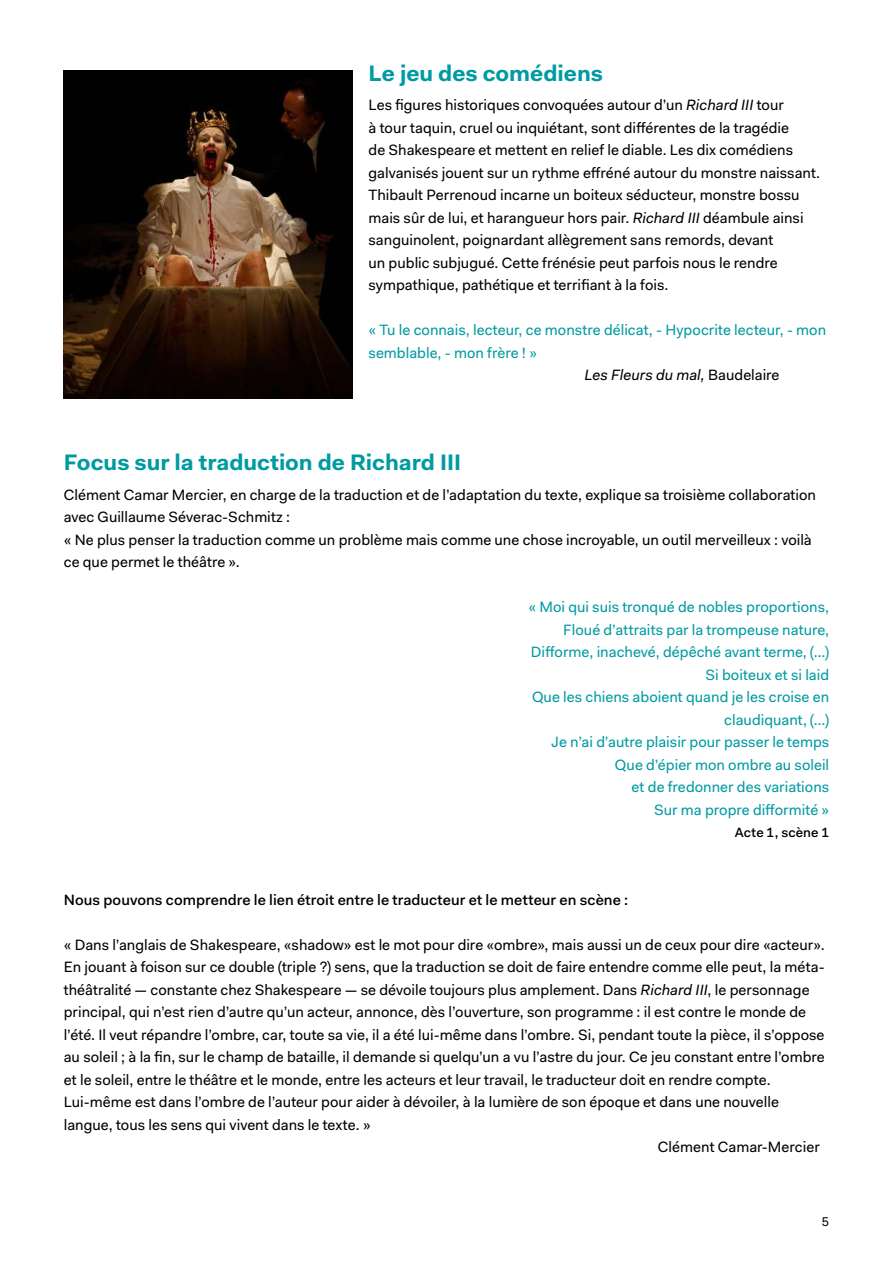
<style>
.page{position:relative;width:893px;height:1263px;background:#fff}
.page>*{position:absolute;margin:0;border:0;box-sizing:border-box;transform-origin:0 0}
.t1{font:700 22.5px "Fakt Pro";color:#009aa2}
.t2{font:15px/22.5px "Fakt Pro";letter-spacing:.005em;color:#000}
.t3{font:15px/22.5px "Fakt Pro";letter-spacing:.005em;color:#009aa2;text-align:right}
.t4{font:500 15px "Fakt Pro";letter-spacing:.005em;color:#000}
.t5{font:italic 15px "Fakt Pro";color:#000}
.t6{font:500 13.5px "Fakt Pro";letter-spacing:.01em;color:#000}
.t7{font:12.75px "Fakt Pro";color:#000}
.s1{font-style:italic}
.s2{font-style:normal}
</style>
<div class="page">
<img style="left:64px;top:70px;width:289px;height:328px">
<h1 class="t1" style="left:369px;top:58px;width:236px">Le jeu des comédiens</h1>
<p class="t2" style="left:369px;top:94px;width:453px">Les figures historiques convoquées autour d’un <span class="s1">Richard III</span> tour<br>à tour taquin, cruel ou inquiétant, sont différentes de la tragédie<br>de Shakespeare et mettent en relief le diable. Les dix comédiens galvanisés jouent sur un rythme effréné autour du monstre naissant.<br>Thibault Perrenoud incarne un boiteux séducteur, monstre bossu mais sûr de lui, et harangueur hors pair. <span class="s1">Richard III</span> déambule ainsi sanguinolent, poignardant allègrement sans remords, devant<br>un public subjugué. Cette frénésie peut parfois nous le rendre sympathique, pathétique et terrifiant à la fois.</p>
<p class="t3" style="left:369px;top:319px;width:459px">« Tu le connais, lecteur, ce monstre délicat, - Hypocrite lecteur, - mon</p>
<p class="t3" style="left:369px;top:341px;width:170px">semblable, - mon frère ! »</p>
<p class="t5" style="left:585px;top:365px;width:196px">Les Fleurs du mal, <span class="s2">Baudelaire</span></p>
<h1 class="t1" style="left:64px;top:447px;width:399px">Focus sur la traduction de Richard III</h1>
<p class="t2" style="left:64px;top:483px;width:754px">Clément Camar Mercier, en charge de la traduction et de l’adaptation du texte, explique sa troisième collaboration avec Guillaume Séverac-Schmitz :<br>« Ne plus penser la traduction comme un problème mais comme une chose incroyable, un outil merveilleux : voilà ce que permet le théâtre ».</p>
<p class="t3" style="left:528px;top:596px;width:302px">« Moi qui suis tronqué de nobles proportions, Floué d’attraits par la trompeuse nature, Difforme, inachevé, dépêché avant terme, (…)<br>Si boiteux et si laid<br>Que les chiens aboient quand je les croise en claudiquant, (…)<br>Je n’ai d’autre plaisir pour passer le temps Que d’épier mon ombre au soleil<br>et de fredonner des variations<br>Sur ma propre difformité »</p>
<p class="t6" style="left:735px;top:823px;width:96px">Acte 1, scène 1</p>
<p class="t4" style="left:64px;top:889px;width:566px">Nous pouvons comprendre le lien étroit entre le traducteur et le metteur en scène :</p>
<p class="t2" style="left:64px;top:933px;width:762px">« Dans l’anglais de Shakespeare, «shadow» est le mot pour dire «ombre», mais aussi un de ceux pour dire «acteur».</p>
<p class="t2" style="left:64px;top:956px;width:762px">En jouant à foison sur ce double (triple ?) sens, que la traduction se doit de faire entendre comme elle peut, la méta-</p>
<p class="t2" style="left:64px;top:978px;width:747px">théâtralité — constante chez Shakespeare — se dévoile toujours plus amplement. Dans <span class="s1">Richard III</span>, le personnage</p>
<p class="t2" style="left:64px;top:1001px;width:744px">principal, qui n’est rien d’autre qu’un acteur, annonce, dès l’ouverture, son programme : il est contre le monde de</p>
<p class="t2" style="left:64px;top:1023px;width:762px">l’été. Il veut répandre l’ombre, car, toute sa vie, il a été lui-même dans l’ombre. Si, pendant toute la pièce, il s’oppose</p>
<p class="t2" style="left:64px;top:1046px;width:762px">au soleil ; à la fin, sur le champ de bataille, il demande si quelqu’un a vu l’astre du jour. Ce jeu constant entre l’ombre</p>
<p class="t2" style="left:64px;top:1068px;width:708px">et le soleil, entre le théâtre et le monde, entre les acteurs et leur travail, le traducteur doit en rendre compte.</p>
<p class="t2" style="left:64px;top:1091px;width:717px">Lui-même est dans l’ombre de l’auteur pour aider à dévoiler, à la lumière de son époque et dans une nouvelle</p>
<p class="t2" style="left:64px;top:1113px;width:308px">langue, tous les sens qui vivent dans le texte. »</p>
<p class="t2" style="left:658px;top:1136px;width:163px">Clément Camar-Mercier</p>
<p class="t7" style="left:822px;top:1213px;width:9px">5</p>
</div>
